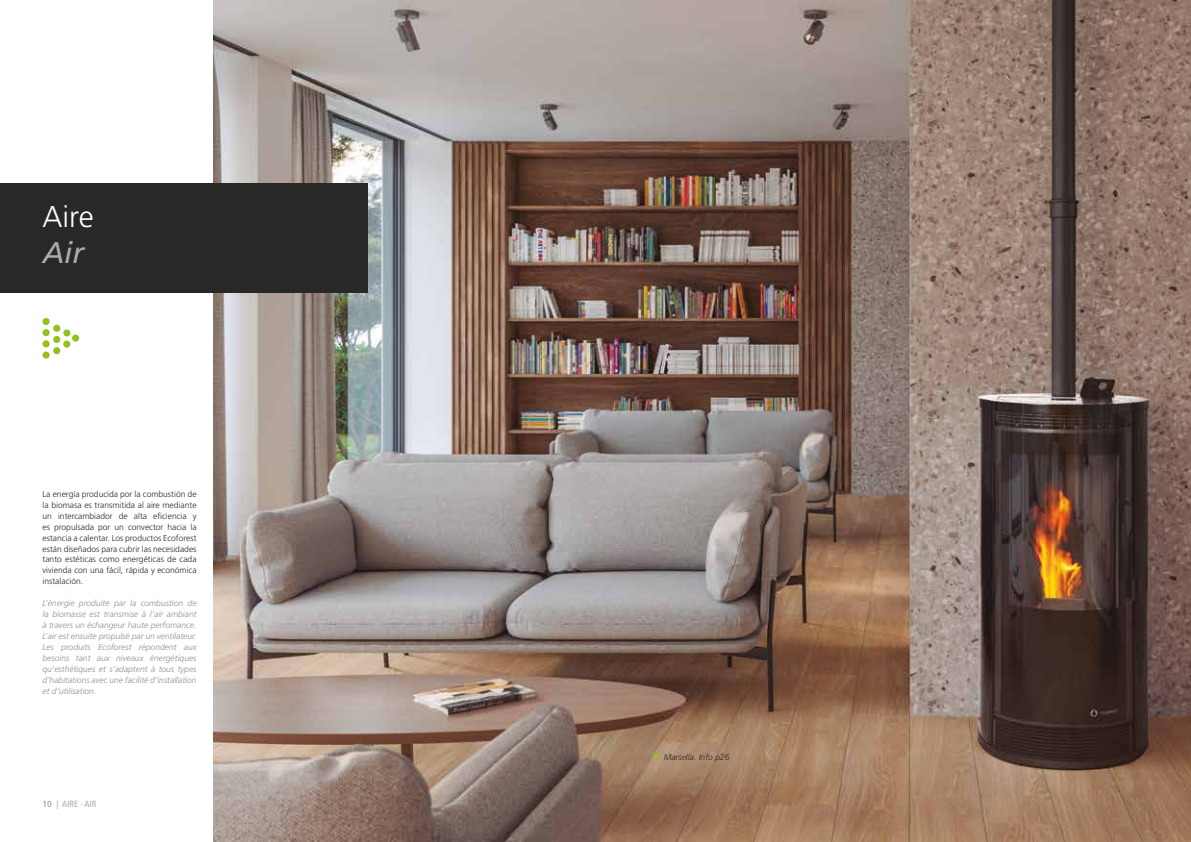
<style>
.page{position:relative;width:1191px;height:842px;background:#fff}
.page>*{position:absolute;margin:0;border:0;box-sizing:border-box;transform-origin:0 0}
.t1{font:300 30px "Frutiger LT Std";color:#fff}
.t2{font:italic 30px "Frutiger LT Std";color:#acabab}
.t3{font:condensed 9px "Frutiger LT Std";color:#acabab}
.t4{font:italic 300 8.5px/10.9px "Frutiger LT Std";color:#909090;text-align:justify}
.t5{font:300 8.5px/10.9px "Frutiger LT Std";color:#282827;text-align:justify}
.t6{font:italic 300 8.5px "Frutiger LT Std";color:#282827}
.s1{font-weight:700}
.s2{font-family:"Montserrat";font-weight:900;font-style:normal;font-size:12px;color:#95c11f}
</style>
<div class="page">
<img style="left:214px;top:0;width:977px;height:842px">
<div style="left:43px;top:318px;width:7px;height:7px;background:#95c11f;border-radius:50%"></div>
<div style="left:43px;top:329px;width:7px;height:7px;background:#95c11f;border-radius:50%"></div>
<div style="left:43px;top:340px;width:7px;height:7px;background:#95c11f;border-radius:50%"></div>
<div style="left:43px;top:351px;width:7px;height:8px;background:#95c11f;border-radius:50%"></div>
<div style="left:53px;top:325px;width:7px;height:7px;background:#95c11f;border-radius:50%"></div>
<div style="left:53px;top:336px;width:7px;height:7px;background:#95c11f;border-radius:50%"></div>
<div style="left:53px;top:347px;width:7px;height:7px;background:#95c11f;border-radius:50%"></div>
<div style="left:63px;top:329px;width:7px;height:7px;background:#95c11f;border-radius:50%"></div>
<div style="left:72px;top:335px;width:7px;height:7px;background:#95c11f;border-radius:50%"></div>
<div style="left:63px;top:341px;width:7px;height:7px;background:#95c11f;border-radius:50%"></div>
<div style="left:0;top:183px;width:368px;height:109px;background:#282827"></div>
<h1 class="t1" style="left:43px;top:199px;width:53px">Aire</h1>
<h1 class="t2" style="left:43px;top:235px;width:43px">Air</h1>
<p class="t5" style="left:43px;top:488px;width:156px">La energía producida por la combustión de la biomasa es transmitida al aire mediante un intercambiador de alta eficiencia y es propulsada por un convector hacia la estancia a calentar. Los productos Ecoforest están diseñados para cubrir las necesidades tanto estéticas como energéticas de cada vivienda con una fácil, rápida y económica instalación.</p>
<p class="t4" style="left:43px;top:598px;width:156px">L’énergie produite par la combustion de la biomasse est transmise à l’air ambiant à travers un échangeur haute perfomance.<br>L’air est ensuite propulsé par un ventilateur.<br>Les produits Ecoforest répondent aux besoins tant aux niveaux énergétiques qu’esthétiques et s’adaptent à tous types d’habitations avec une facilité d’installation et d’utilisation.</p>
<p class="t3" style="left:43px;top:798px;width:55px"><span class="s1">10</span> | AIRE · AIR</p>
<p class="t6" style="left:652px;top:752px;width:79px"><span class="s2">»</span> Marsella. Info p26</p>
</div>
